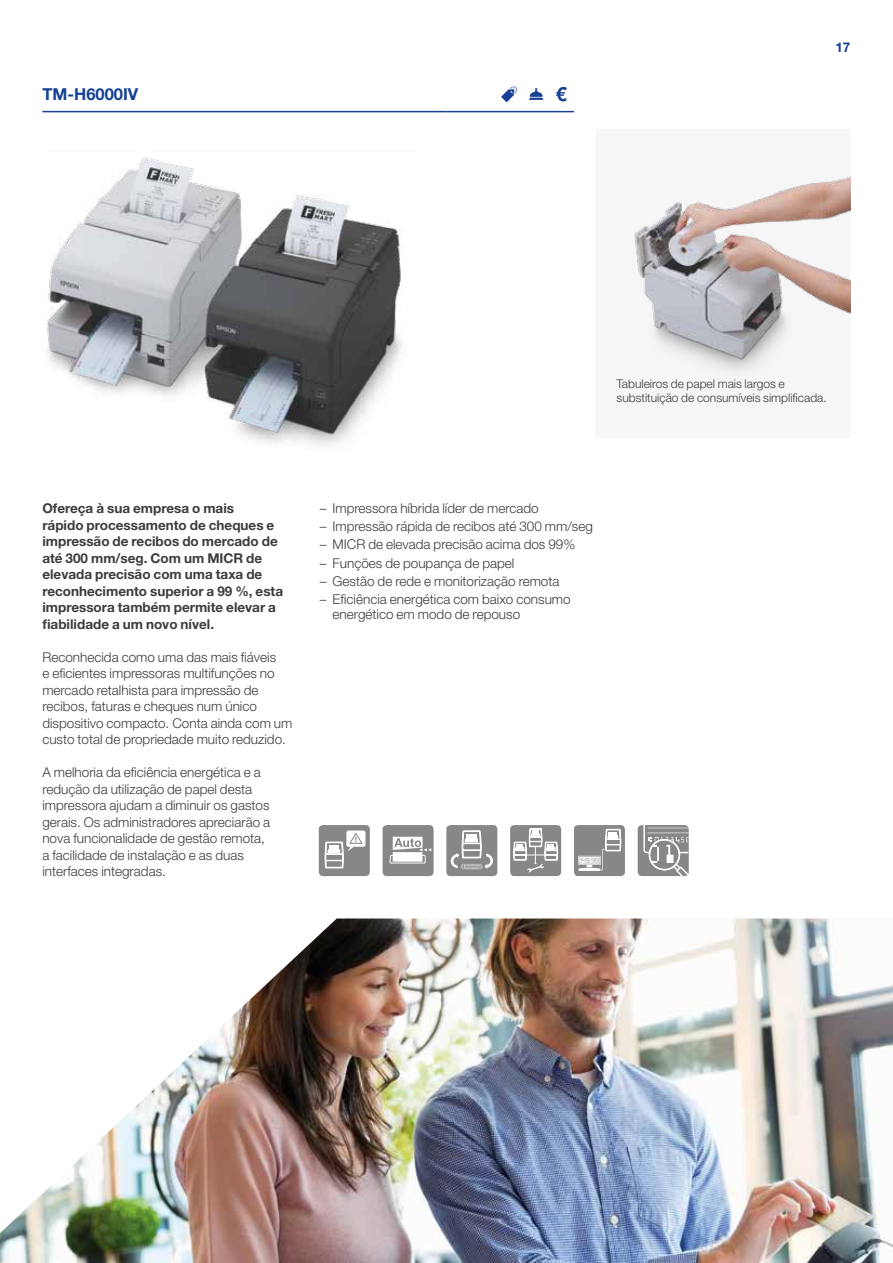
<style>
.page{position:relative;width:893px;height:1263px;background:#fff}
.page>*{position:absolute;margin:0;border:0;box-sizing:border-box;transform-origin:0 0}
.t1{font:700 16.5px "Helvetica Neue LT Pro";color:#164194}
.t2{font:300 13.5px/16.5px "Helvetica Neue LT Pro";color:#3c3c3b}
.t3{font:700 13.5px/16.5px "Helvetica Neue LT Pro";color:#3c3c3b}
.t4{font:700 13.5px "Helvetica Neue LT Pro";color:#164194}
.t5{font:300 12px/13.5px "Helvetica Neue LT Pro";color:#3c3c3b}
</style>
<div class="page">
<img style="left:47px;top:157px;width:356px;height:288px">
<div style="left:319px;top:825px;width:51px;height:51px;background:#878787;border-radius:4px"></div>
<svg style="left:325px;top:830px;width:40px;height:39px"></svg>
<div style="left:383px;top:825px;width:51px;height:51px;background:#878787;border-radius:4px"></div>
<svg style="left:390px;top:837px;width:41px;height:26px"></svg>
<div style="left:446px;top:825px;width:51px;height:51px;background:#878787;border-radius:4px"></div>
<svg style="left:451px;top:830px;width:42px;height:40px"></svg>
<div style="left:510px;top:825px;width:51px;height:51px;background:#878787;border-radius:4px"></div>
<svg style="left:513px;top:825px;width:45px;height:48px"></svg>
<div style="left:638px;top:825px;width:51px;height:51px;background:#878787;border-radius:4px"></div>
<svg style="left:643px;top:825px;width:46px;height:51px"></svg>
<div style="left:574px;top:825px;width:51px;height:51px;background:#878787;border-radius:4px"></div>
<svg style="left:578px;top:828px;width:43px;height:43px"></svg>
<img style="left:634px;top:176px;width:216px;height:200px">
<hr style="left:42px;top:111px;width:404px;height:1px;background:#164194">
<hr style="left:446px;top:111px;width:128px;height:1px;background:#164194">
<svg style="left:529px;top:88px;width:14px;height:12px"></svg>
<svg style="left:501px;top:87px;width:16px;height:15px"></svg>
<svg style="left:556px;top:87px;width:11px;height:14px"></svg>
<img style="left:0;top:918px;width:893px;height:345px">
<p class="t1" style="left:42px;top:84px;width:97px">TM-H6000IV</p>
<p class="t4" style="left:835px;top:39px;width:17px">17</p>
<p class="t5" style="left:617px;top:377px;width:212px">Tabuleiros de papel mais largos e substituição de consumíveis simplificada.</p>
<p class="t3" style="left:42px;top:500px;width:242px">Ofereça à sua empresa o mais<br>rápido processamento de cheques e impressão de recibos do mercado de até 300 mm/seg. Com um MICR de elevada precisão com uma taxa de reconhecimento superior a 99 %, esta impressora também permite elevar a fiabilidade a um novo nível.</p>
<p class="t2" style="left:42px;top:648px;width:252px">Reconhecida como uma das mais fiáveis<br>e eficientes impressoras multifunções no mercado retalhista para impressão de recibos, faturas e cheques num único dispositivo compacto. Conta ainda com um custo total de propriedade muito reduzido.</p>
<p class="t2" style="left:42px;top:764px;width:229px">A melhoria da eficiência energética e a redução da utilização de papel desta impressora ajudam a diminuir os gastos gerais. Os administradores apreciarão a nova funcionalidade de gestão remota, a facilidade de instalação e as duas interfaces integradas.</p>
<p class="t2" style="left:320px;top:500px;width:220px">– Impressora híbrida líder de mercado</p>
<p class="t2" style="left:320px;top:518px;width:275px">– Impressão rápida de recibos até 300 mm/seg</p>
<p class="t2" style="left:320px;top:536px;width:257px">– MICR de elevada precisão acima dos 99%</p>
<p class="t2" style="left:320px;top:554px;width:196px">– Funções de poupança de papel</p>
<p class="t2" style="left:320px;top:572px;width:241px">– Gestão de rede e monitorização remota</p>
<p class="t2" style="left:333px;top:591px;width:240px;line-height:15px;text-indent:-13px">– Eficiência energética com baixo consumo energético em modo de repouso</p>
</div>
